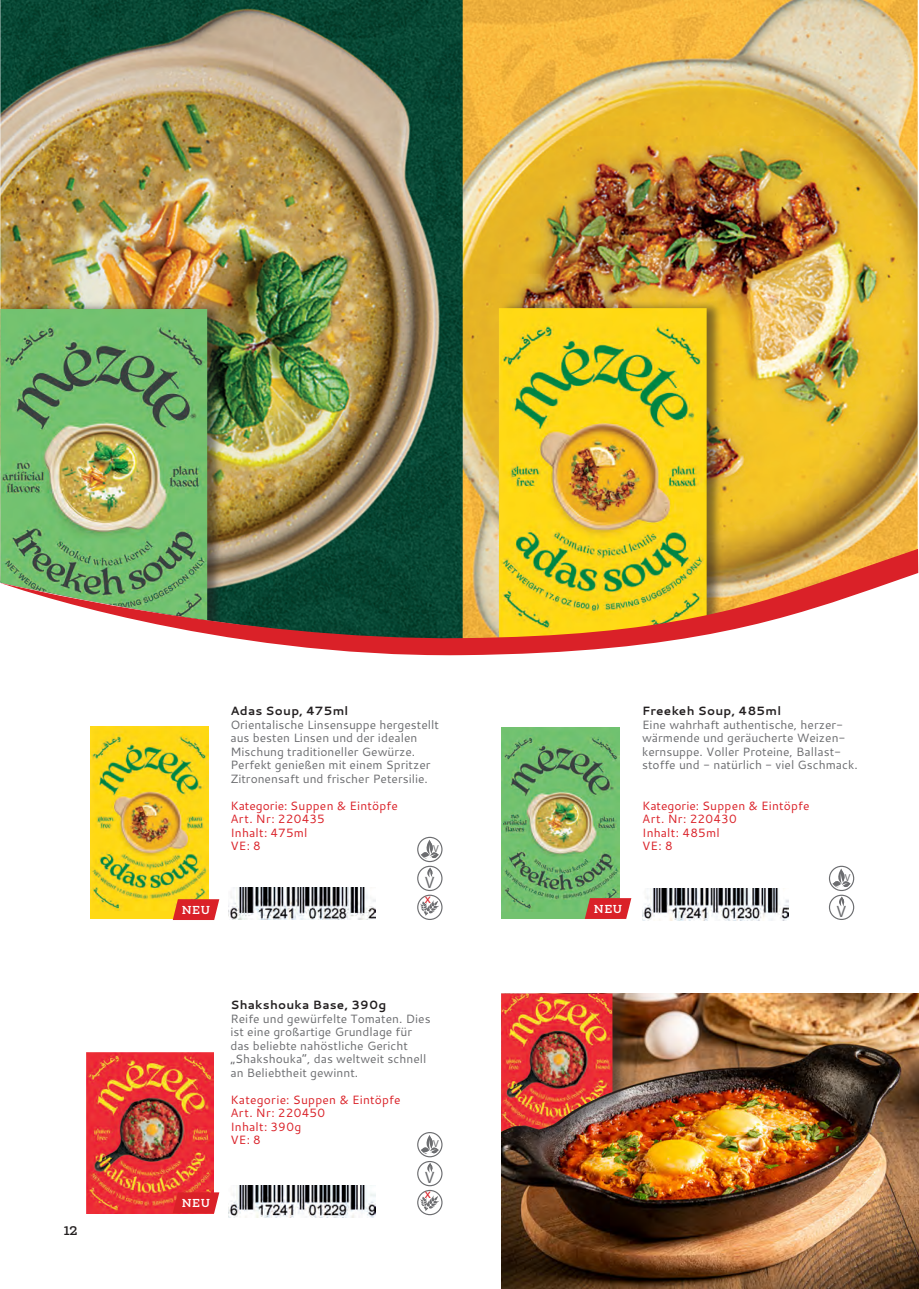
<style>
.page{position:relative;width:919px;height:1289px;background:#fff}
.page>*{position:absolute;margin:0;border:0;box-sizing:border-box;transform-origin:0 0}
.t1{font:16.5px "Myriad Pro";color:#6c6d70}
.t2{font:13.2px "Myriad Pro";color:#da2128}
.t3{font:12px/13.5px "Cantarell";color:#6c6d70}
.t4{font:12px/13.5px "Cantarell";letter-spacing:.02em;color:#da2128}
.t5{font:700 12px "Cantarell";letter-spacing:.02em;color:#231f20}
.t6{font:700 12px "Queulat Soft";color:#231f20}
.t7{font:700 11.1px "Queulat Soft";letter-spacing:.055em;color:#fff}
.t8{font:10.2px "Myriad Pro";color:#6c6d70}
</style>
<div class="page">
<img style="left:462px;top:0;width:455px;height:524px">
<div style="left:499px;top:300px;width:224px;height:342px;background:#231f20;opacity:.55"></div>
<img style="left:499px;top:308px;width:207px;height:216px">
<img style="left:0;top:0;width:462px;height:524px">
<div style="left:0;top:301px;width:223px;height:341px;background:#231f20;opacity:.55"></div>
<img style="left:0;top:309px;width:207px;height:215px">
<img style="left:87px;top:1052px;width:127px;height:161px">
<img style="left:501px;top:727px;width:118px;height:191px">
<img style="left:91px;top:726px;width:118px;height:192px">
<svg style="left:828px;top:865px;width:26px;height:55px"></svg>
<img style="left:642px;top:888px;width:146px;height:32px">
<img style="left:228px;top:1185px;width:147px;height:31px">
<img style="left:501px;top:993px;width:417px;height:295px">
<svg style="left:417px;top:1132px;width:25px;height:83px"></svg>
<img style="left:228px;top:887px;width:147px;height:32px">
<svg style="left:417px;top:836px;width:25px;height:84px"></svg>
<svg style="left:173px;top:899px;width:46px;height:21px"></svg>
<svg style="left:173px;top:1192px;width:46px;height:21px"></svg>
<svg style="left:584px;top:898px;width:47px;height:20px"></svg>
<div style="left:501px;top:993px;width:128px;height:154px;background:#231f20;opacity:.53"></div>
<img style="left:501px;top:993px;width:111px;height:138px">
<img style="left:0;top:524px;width:918px;height:132px">
<p class="t6" style="left:64px;top:1222px;width:15px">12</p>
<p class="t7" style="left:182px;top:902px;width:30px">NEU</p>
<p class="t5" style="left:230px;top:702px;width:119px">Adas Soup, 475ml</p>
<p class="t3" style="left:230px;top:717px;width:210px">Orientalische Linsensuppe hergestellt aus besten Linsen und der idealen Mischung traditioneller Gewürze.<br>Perfekt genießen mit einem Spritzer Zitronensaft und frischer Petersilie.</p>
<p class="t4" style="left:230px;top:798px;width:169px">Kategorie: Suppen &amp; Eintöpfe<br>Art. Nr: 220435<br>Inhalt: 475ml<br>VE: 8</p>
<p class="t8" style="left:433px;top:842px;width:7px">V</p>
<h1 class="t1" style="left:425px;top:872px;width:11px">V</h1>
<p class="t2" style="left:425px;top:890px;width:8px">x</p>
<p class="t7" style="left:182px;top:1195px;width:30px">NEU</p>
<p class="t5" style="left:230px;top:996px;width:157px">Shakshouka Base, 390g</p>
<p class="t3" style="left:230px;top:1011px;width:202px">Reife und gewürfelte Tomaten. Dies ist eine großartige Grundlage für das beliebte nahöstliche Gericht „Shakshouka“, das weltweit schnell an Beliebtheit gewinnt.</p>
<p class="t4" style="left:230px;top:1092px;width:172px">Kategorie: Suppen &amp; Eintöpfe<br>Art. Nr: 220450<br>Inhalt: 390g<br>VE: 8</p>
<p class="t8" style="left:433px;top:1137px;width:7px">V</p>
<h1 class="t1" style="left:425px;top:1167px;width:11px">V</h1>
<p class="t2" style="left:425px;top:1185px;width:8px">x</p>
<p class="t7" style="left:593px;top:901px;width:30px">NEU</p>
<p class="t5" style="left:642px;top:702px;width:140px">Freekeh Soup, 485ml</p>
<p class="t3" style="left:642px;top:717px;width:217px">Eine wahrhaft authentische, herzer&shy;wärmende und geräucherte Weizen&shy;kernsuppe. Voller Proteine, Ballast&shy;stoffe und - natürlich - viel Gschmack.</p>
<p class="t4" style="left:642px;top:798px;width:169px">Kategorie: Suppen &amp; Eintöpfe<br>Art. Nr: 220430<br>Inhalt: 485ml<br>VE: 8</p>
<p class="t8" style="left:844px;top:871px;width:7px">V</p>
<h1 class="t1" style="left:836px;top:901px;width:11px">V</h1>
</div>
